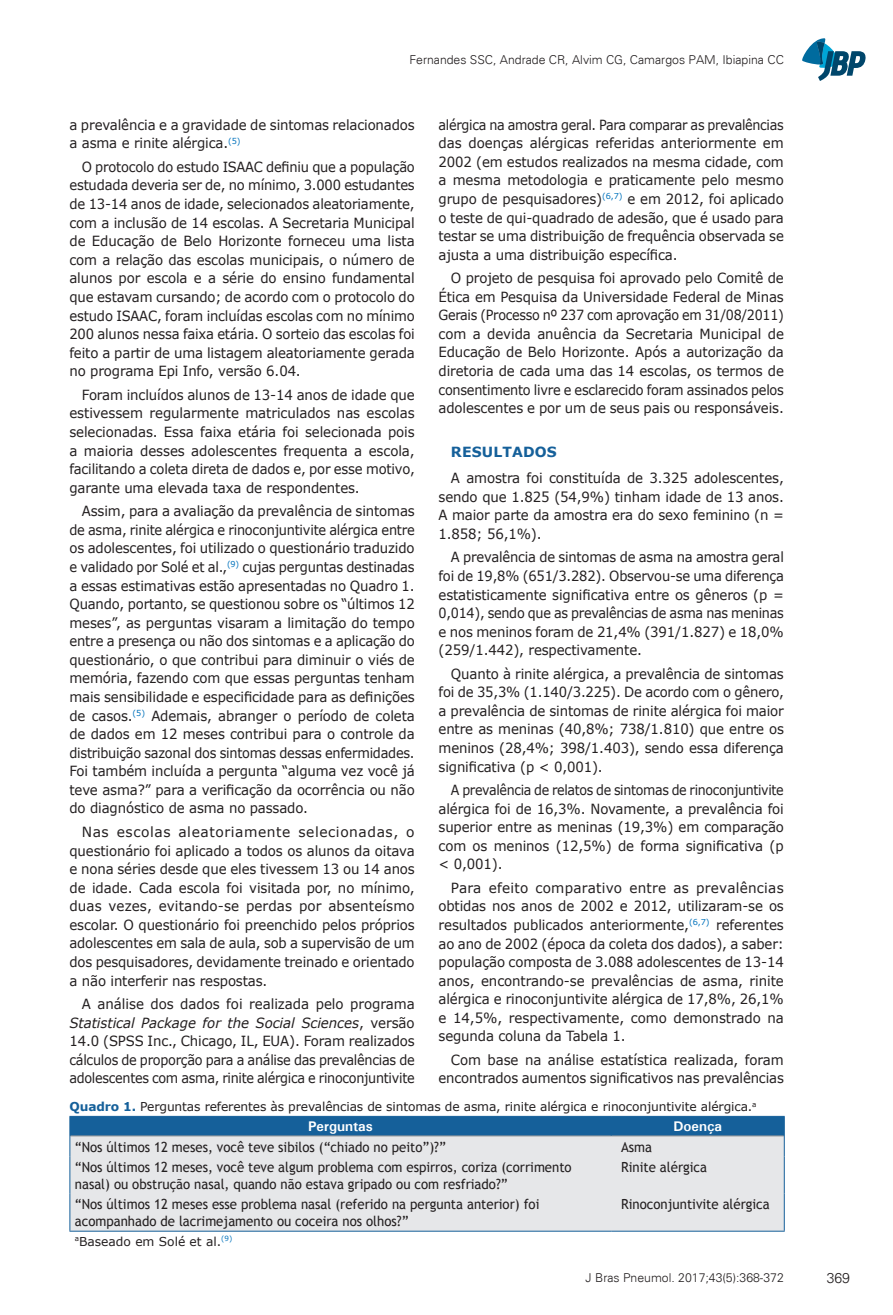
<style>
.page{position:relative;width:893px;height:1315px;background:#fff}
.page>*{position:absolute;margin:0;border:0;box-sizing:border-box;transform-origin:0 0}
.Corpo_PT{font:14px/18.6px "Verdana";letter-spacing:-.01em;color:#231f20;text-align:justify;scale:.95 1}
.Corpo_PT-2{font:14px/18.6px "Verdana";letter-spacing:-.01em;color:#231f20;text-align:justify}
.Corpo_PT-3{font:14px/18.6px "Verdana";letter-spacing:-.01em;color:#231f20;text-align:justify;scale:.93 1}
.Corpo_PT-4{font:14px/18.6px "Verdana";letter-spacing:-.01em;color:#231f20;text-align:justify;scale:.91 1}
.Tabela___textos{font:14px/16.8px "Trebuchet MS";color:#231f20;scale:.94 1}
.Corpo_PT-5{font:14px/18.6px "Verdana";letter-spacing:-.01em;color:#231f20;text-align:justify;scale:.94 1}
.Corpo_PT-6{font:14px/18.6px "Verdana";letter-spacing:-.01em;color:#231f20;text-align:justify;scale:.9 1}
.Tabela___nomes_campo{font:700 14px "Univers";color:#fff}
.Sub_1{font:700 14px "Verdana";letter-spacing:.01em;color:#15609a}
.t1{font:300 14px "Univers";color:#231f20}
.Legendas{font:12.25px "Verdana";letter-spacing:-.01em;color:#231f20}
.rodapé{font:300 12.25px "Univers";color:#231f20}
.Tabela___notas{font:12.25px "Verdana";color:#231f20}
.s1{font-style:italic}
.s2{font-weight:700;color:#15609a}
</style>
<div class="page">
<svg style="left:802px;top:38px;width:64px;height:43px"></svg>
<div style="left:70px;top:1156px;width:714px;height:74px;background:#e6e7e9"></div>
<svg style="left:69px;top:1116px;width:716px;height:40px;background:#7ea3c0"></svg>
<hr style="left:69px;top:1156px;width:1px;height:37px;background:#15609a">
<hr style="left:784px;top:1156px;width:1px;height:37px;background:#15609a">
<hr style="left:69px;top:1193px;width:1px;height:37px;background:#15609a">
<hr style="left:784px;top:1193px;width:1px;height:37px;background:#15609a">
<hr style="left:69px;top:1230px;width:542px;height:1px;background:#15609a">
<hr style="left:611px;top:1230px;width:174px;height:1px;background:#15609a">
<p class="rodapé" style="left:409px;top:52px;width:376px">Fernandes SSC, Andrade CR, Alvim CG, Camargos PAM, Ibiapina CC</p>
<p class="Corpo_PT" style="left:69px;top:115px;width:365px">a prevalência e a gravidade de sintomas relacionados a asma e rinite alérgica.<sup>(5)</sup></p>
<p class="Corpo_PT-3" style="left:69px;top:157px;width:373px;text-indent:12px">O protocolo do estudo ISAAC definiu que a população estudada deveria ser de, no mínimo, 3.000 estudantes de 13-14 anos de idade, selecionados aleatoriamente, com a inclusão de 14 escolas. A Secretaria Municipal de Educação de Belo Horizonte forneceu uma lista com a relação das escolas municipais, o número de alunos por escola e a série do ensino fundamental que estavam cursando; de acordo com o protocolo do estudo ISAAC, foram incluídas escolas com no mínimo 200 alunos nessa faixa etária. O sorteio das escolas foi feito a partir de uma listagem aleatoriamente gerada no programa Epi Info, versão 6.04.</p>
<p class="Corpo_PT" style="left:69px;top:385px;width:365px;text-indent:12px">Foram incluídos alunos de 13-14 anos de idade que estivessem regularmente matriculados nas escolas selecionadas. Essa faixa etária foi selecionada pois a maioria desses adolescentes frequenta a escola, facilitando a coleta direta de dados e, por esse motivo, garante uma elevada taxa de respondentes.</p>
<p class="Corpo_PT" style="left:69px;top:502px;width:365px;text-indent:12px">Assim, para a avaliação da prevalência de sintomas de asma, rinite alérgica e rinoconjuntivite alérgica entre os adolescentes, foi utilizado o questionário traduzido e validado por Solé et al.,<sup>(9)</sup> cujas perguntas destinadas a essas estimativas estão apresentadas no Quadro 1.<br>Quando, portanto, se questionou sobre os “últimos 12 meses”, as perguntas visaram a limitação do tempo entre a presença ou não dos sintomas e a aplicação do questionário, o que contribui para diminuir o viés de memória, fazendo com que essas perguntas tenham mais sensibilidade e especificidade para as definições de casos.<sup>(5)</sup> Ademais, abranger o período de coleta de dados em 12 meses contribui para o controle da distribuição sazonal dos sintomas dessas enfermidades.<br>Foi também incluída a pergunta “alguma vez você já teve asma?” para a verificação da ocorrência ou não do diagnóstico de asma no passado.</p>
<p class="Corpo_PT-2" style="left:69px;top:822px;width:347px;text-indent:12px">Nas escolas aleatoriamente selecionadas, o questionário foi aplicado a todos os alunos da oitava e nona séries desde que eles tivessem 13 ou 14 anos de idade. Cada escola foi visitada por, no mínimo, duas vezes, evitando-se perdas por absenteísmo escolar. O questionário foi preenchido pelos próprios adolescentes em sala de aula, sob a supervisão de um dos pesquisadores, devidamente treinado e orientado a não interferir nas respostas.</p>
<p class="Corpo_PT" style="left:69px;top:994px;width:365px;text-indent:12px">A análise dos dados foi realizada pelo programa <span class="s1">Statistical Package for the Social Sciences</span>, versão 14.0 (SPSS Inc., Chicago, IL, EUA). Foram realizados cálculos de proporção para a análise das prevalências de adolescentes com asma, rinite alérgica e rinoconjuntivite</p>
<p class="Corpo_PT-4" style="left:439px;top:115px;width:381px">alérgica na amostra geral. Para comparar as prevalências das doenças alérgicas referidas anteriormente em 2002 (em estudos realizados na mesma cidade, com a mesma metodologia e praticamente pelo mesmo grupo de pesquisadores)<sup>(6,7)</sup> e em 2012, foi aplicado o teste de qui-quadrado de adesão, que é usado para testar se uma distribuição de frequência observada se ajusta a uma distribuição específica.</p>
<p class="Corpo_PT" style="left:439px;top:269px;width:365px;text-indent:12px">O projeto de pesquisa foi aprovado pelo Comitê de Ética em Pesquisa da Universidade Federal de Minas Gerais (Processo nº 237 com aprovação em 31/08/2011) com a devida anuência da Secretaria Municipal de Educação de Belo Horizonte. Após a autorização da diretoria de cada uma das 14 escolas, os termos de consentimento livre e esclarecido foram assinados pelos adolescentes e por um de seus pais ou responsáveis.</p>
<p class="Sub_1" style="left:451px;top:442px;width:107px">RESULTADOS</p>
<p class="Corpo_PT" style="left:439px;top:469px;width:365px;text-indent:12px">A amostra foi constituída de 3.325 adolescentes, sendo que 1.825 (54,9%) tinham idade de 13 anos.<br>A maior parte da amostra era do sexo feminino (n = 1.858; 56,1%).</p>
<p class="Corpo_PT-5" style="left:439px;top:548px;width:369px;text-indent:12px">A prevalência de sintomas de asma na amostra geral foi de 19,8% (651/3.282). Observou-se uma diferença estatisticamente significativa entre os gêneros (p = 0,014), sendo que as prevalências de asma nas meninas e nos meninos foram de 21,4% (391/1.827) e 18,0% (259/1.442), respectivamente.</p>
<p class="Corpo_PT" style="left:439px;top:664px;width:365px;text-indent:12px">Quanto à rinite alérgica, a prevalência de sintomas foi de 35,3% (1.140/3.225). De acordo com o gênero, a prevalência de sintomas de rinite alérgica foi maior entre as meninas (40,8%; 738/1.810) que entre os meninos (28,4%; 398/1.403), sendo essa diferença significativa (p &lt; 0,001).</p>
<p class="Corpo_PT-6" style="left:439px;top:780px;width:385px;text-indent:12px">A prevalência de relatos de sintomas de rinoconjuntivite alérgica foi de 16,3%. Novamente, a prevalência foi superior entre as meninas (19,3%) em comparação com os meninos (12,5%) de forma significativa (p &lt; 0,001).</p>
<p class="Corpo_PT-2" style="left:439px;top:878px;width:347px;text-indent:12px">Para efeito comparativo entre as prevalências obtidas nos anos de 2002 e 2012, utilizaram-se os resultados publicados anteriormente,<sup>(6,7)</sup> referentes ao ano de 2002 (época da coleta dos dados), a saber: população composta de 3.088 adolescentes de 13-14 anos, encontrando-se prevalências de asma, rinite alérgica e rinoconjuntivite alérgica de 17,8%, 26,1% e 14,5%, respectivamente, como demonstrado na segunda coluna da Tabela 1.</p>
<p class="Corpo_PT" style="left:439px;top:1050px;width:365px;text-align:right">Com base na análise estatística realizada, foram encontrados aumentos significativos nas prevalências</p>
<p class="Legendas" style="left:69px;top:1098px;width:688px"><span class="s2">Quadro 1.</span> Perguntas referentes às prevalências de sintomas de asma, rinite alérgica e rinoconjuntivite alérgica.<sup>a</sup></p>
<p class="Tabela___nomes_campo" style="left:308px;top:1117px;width:66px">Perguntas</p>
<p class="Tabela___nomes_campo" style="left:673px;top:1117px;width:50px">Doença</p>
<p class="Tabela___textos" style="left:75px;top:1138px;width:396px">“Nos últimos 12 meses, você teve sibilos (“chiado no peito”)?”</p>
<p class="Tabela___textos" style="left:621px;top:1138px;width:35px">Asma</p>
<p class="Tabela___textos" style="left:75px;top:1158px;width:530px">“Nos últimos 12 meses, você teve algum problema com espirros, coriza (corrimento nasal) ou obstrução nasal, quando não estava gripado ou com resfriado?”</p>
<p class="Tabela___textos" style="left:621px;top:1158px;width:93px">Rinite alérgica</p>
<p class="Tabela___textos" style="left:75px;top:1195px;width:496px">“Nos últimos 12 meses esse problema nasal (referido na pergunta anterior) foi acompanhado de lacrimejamento ou coceira nos olhos?”</p>
<p class="Tabela___textos" style="left:621px;top:1195px;width:160px">Rinoconjuntivite alérgica</p>
<p class="Tabela___notas" style="left:75px;top:1232px;width:159px"><sup>a</sup>Baseado em Solé et al.<sup>(9)</sup></p>
<p class="rodapé" style="left:586px;top:1270px;width:200px">J Bras Pneumol. 2017;43(5):368-372</p>
<p class="t1" style="left:827px;top:1269px;width:25px">369</p>
</div>
